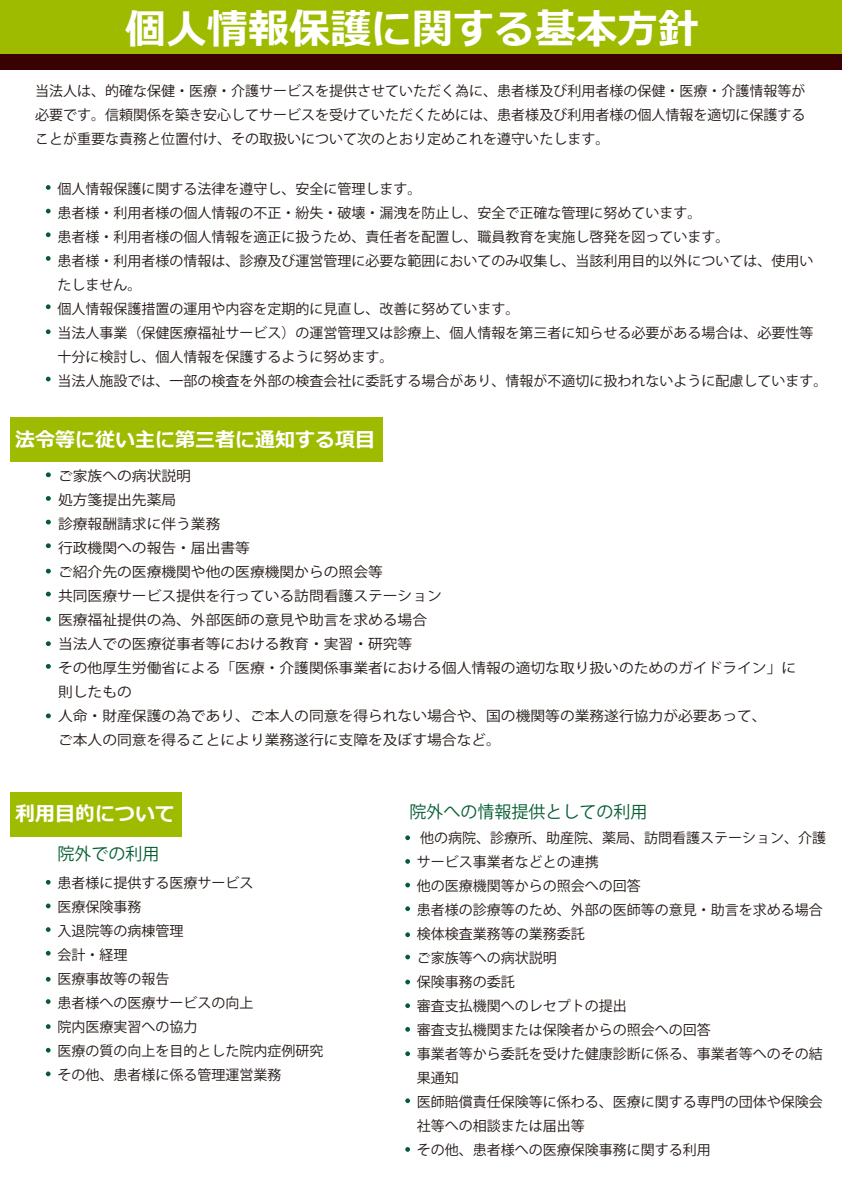
<style>
.page{position:relative;width:842px;height:1191px;background:#fff}
.page>*{position:absolute;margin:0;border:0;box-sizing:border-box;transform-origin:0 0}
.t1{font:700 41px "Meiryo";color:#fff}
.t2{font:700 20px "Meiryo";color:#fff}
.t3{font:17px "Koz Go Pro";color:#045d32}
.t4{font:14px/24px "Koz Go Pro";color:#221815}
.t5{font:14px/24px "Koz Go Pro";color:#221815;scale:1.05 1}
</style>
<div class="page">
<div style="left:0;top:0;width:842px;height:62px;background:#9fbb00"></div>
<div style="left:0;top:54px;width:842px;height:16px;background:#3a0103"></div>
<div style="left:10px;top:417px;width:372px;height:45px;background:#9fbb00"></div>
<div style="left:10px;top:792px;width:172px;height:44px;background:#9fbb00"></div>
<svg style="left:46px;top:880px;width:5px;height:4px"></svg>
<svg style="left:46px;top:903px;width:5px;height:5px"></svg>
<svg style="left:46px;top:927px;width:5px;height:5px"></svg>
<svg style="left:46px;top:950px;width:5px;height:5px"></svg>
<svg style="left:46px;top:977px;width:5px;height:4px"></svg>
<svg style="left:46px;top:999px;width:5px;height:5px"></svg>
<svg style="left:46px;top:1024px;width:5px;height:5px"></svg>
<svg style="left:46px;top:1047px;width:5px;height:5px"></svg>
<svg style="left:46px;top:1071px;width:5px;height:5px"></svg>
<svg style="left:46px;top:472px;width:5px;height:5px"></svg>
<svg style="left:46px;top:496px;width:5px;height:5px"></svg>
<svg style="left:46px;top:520px;width:5px;height:4px"></svg>
<svg style="left:46px;top:543px;width:5px;height:5px"></svg>
<svg style="left:46px;top:569px;width:5px;height:4px"></svg>
<svg style="left:46px;top:591px;width:5px;height:5px"></svg>
<svg style="left:46px;top:616px;width:5px;height:5px"></svg>
<svg style="left:46px;top:641px;width:5px;height:5px"></svg>
<svg style="left:46px;top:664px;width:5px;height:5px"></svg>
<svg style="left:46px;top:713px;width:5px;height:5px"></svg>
<svg style="left:46px;top:185px;width:5px;height:5px"></svg>
<svg style="left:46px;top:209px;width:5px;height:4px"></svg>
<svg style="left:46px;top:232px;width:5px;height:5px"></svg>
<svg style="left:46px;top:256px;width:5px;height:5px"></svg>
<svg style="left:46px;top:304px;width:5px;height:5px"></svg>
<svg style="left:46px;top:329px;width:5px;height:5px"></svg>
<svg style="left:46px;top:377px;width:5px;height:4px"></svg>
<svg style="left:405px;top:835px;width:5px;height:5px"></svg>
<svg style="left:405px;top:859px;width:5px;height:4px"></svg>
<svg style="left:405px;top:882px;width:5px;height:5px"></svg>
<svg style="left:405px;top:906px;width:5px;height:5px"></svg>
<svg style="left:405px;top:932px;width:5px;height:5px"></svg>
<svg style="left:405px;top:954px;width:5px;height:5px"></svg>
<svg style="left:405px;top:979px;width:5px;height:5px"></svg>
<svg style="left:405px;top:1003px;width:5px;height:5px"></svg>
<svg style="left:405px;top:1027px;width:5px;height:4px"></svg>
<svg style="left:405px;top:1051px;width:5px;height:5px"></svg>
<svg style="left:405px;top:1098px;width:5px;height:5px"></svg>
<svg style="left:405px;top:1147px;width:5px;height:4px"></svg>
<h1 class="t1" style="left:125px;top:0;width:575px">個人情報保護に関する基本方針</h1>
<p class="t4" style="left:35px;top:79px;width:771px;text-align:justify">当法人は、的確な保健・医療・介護サービスを提供させていただく為に、患者様及び利用者様の保健・医療・介護情報等が必要です。信頼関係を築き安心してサービスを受けていただくためには、患者様及び利用者様の個人情報を適切に保護することが重要な責務と位置付け、その取扱いについて次のとおり定めこれを遵守いたします。</p>
<p class="t4" style="left:57px;top:177px;width:771px">個人情報保護に関する法律を遵守し、安全に管理します。<br>患者様・利用者様の個人情報の不正・紛失・破壊・漏洩を防止し、安全で正確な管理に努めています。<br>患者様・利用者様の個人情報を適正に扱うため、責任者を配置し、職員教育を実施し啓発を図っています。<br>患者様・利用者様の情報は、診療及び運営管理に必要な範囲においてのみ収集し、当該利用目的以外については、使用いたしません。<br>個人情報保護措置の運用や内容を定期的に見直し、改善に努めています。<br>当法人事業（保健医療福祉サービス）の運営管理又は診療上、個人情報を第三者に知らせる必要がある場合は、必要性等十分に検討し、個人情報を保護するように努めます。<br>当法人施設では、一部の検査を外部の検査会社に委託する場合があり、情報が不適切に扱われないように配慮しています。</p>
<h2 class="t2" style="left:15px;top:425px;width:362px">法令等に従い主に第三者に通知する項目</h2>
<p class="t5" style="left:58px;top:464px;width:704px">ご家族への病状説明<br>処方箋提出先薬局<br>診療報酬請求に伴う業務<br>行政機関への報告・届出書等<br>ご紹介先の医療機関や他の医療機関からの照会等<br>共同医療サービス提供を行っている訪問看護ステーション<br>医療福祉提供の為、外部医師の意見や助言を求める場合<br>当法人での医療従事者等における教育・実習・研究等<br>その他厚生労働省による「医療・介護関係事業者における個人情報の適切な取り扱いのためのガイドライン」に則したもの<br>人命・財産保護の為であり、ご本人の同意を得られない場合や、国の機関等の業務遂行協力が必要あって、<br>ご本人の同意を得ることにより業務遂行に支障を及ぼす場合など。</p>
<h2 class="t2" style="left:15px;top:800px;width:161px">利用目的について</h2>
<p class="t3" style="left:57px;top:843px;width:103px">院外での利用</p>
<p class="t4" style="left:57px;top:871px;width:268px">患者様に提供する医療サービス<br>医療保険事務<br>入退院等の病棟管理<br>会計・経理<br>医療事故等の報告<br>患者様への医療サービスの向上<br>院内医療実習への協力<br>医療の質の向上を目的とした院内症例研究その他、患者様に係る管理運営業務</p>
<p class="t3" style="left:409px;top:801px;width:239px">院外への情報提供としての利用</p>
<p class="t4" style="left:417px;top:826px;width:411px">他の病院、診療所、助産院、薬局、訪問看護ステーション、介護サービス事業者などとの連携<br>他の医療機関等からの照会への回答<br>患者様の診療等のため、外部の医師等の意見・助言を求める場合検体検査業務等の業務委託<br>ご家族等への病状説明<br>保険事務の委託<br>審査支払機関へのレセプトの提出<br>審査支払機関または保険者からの照会への回答<br>事業者等から委託を受けた健康診断に係る、事業者等へのその結果通知<br>医師賠償責任保険等に係わる、医療に関する専門の団体や保険会社等への相談または届出等<br>その他、患者様への医療保険事務に関する利用</p>
</div>
